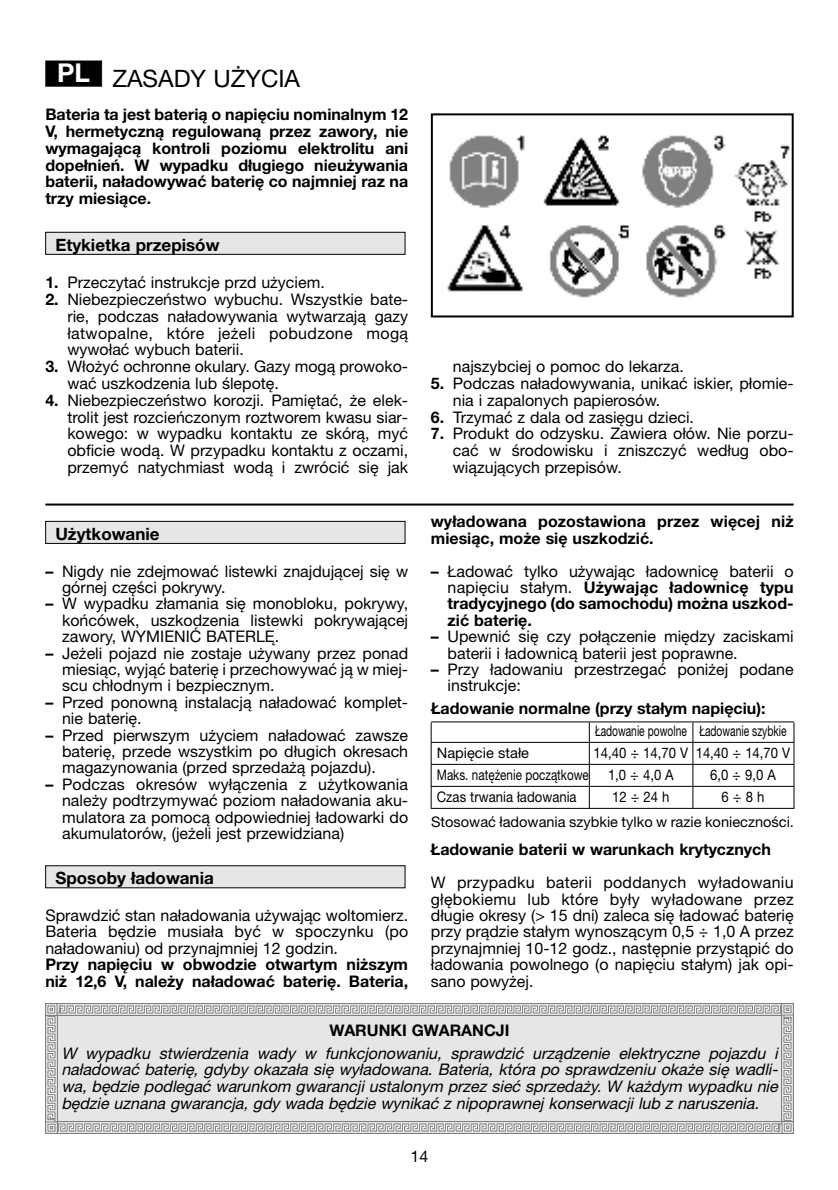
<style>
.page{position:relative;width:838px;height:1190px;background:#fff}
.page>*{position:absolute;margin:0;border:0;box-sizing:border-box;transform-origin:0 0}
.t1{font:700 26px "Helvetica Neue";color:#fff}
.t2{font:24px "Helvetica Neue East A";color:#000}
.t3{font:700 17px "Helvetica Neue East A";color:#000}
.t4{font:16px/16.4px "Helvetica Neue East A";color:#000;text-align:justify}
.t5{font:700 16px/16.8px "Helvetica Neue East A";color:#000;text-align:justify}
.t6{font:italic 16px/16.8px "Helvetica Neue East A";color:#000;text-align:justify}
.t7{font:16px "Helvetica Neue";color:#000}
.t8{font:14.6px/24.4px "Helvetica Neue East A";color:#000;scale:.9 1}
.t9{font:14.6px "Helvetica Neue East A";color:#000;scale:.7 1}
.t10{font:14.6px "Helvetica Neue East A";color:#000;scale:.8 1}
.t11{font:14.6px "Helvetica Neue East A";color:#000}
.s1{font-weight:700}
.s2{font-weight:400}
</style>
<div class="page">
<div style="left:46px;top:233px;width:359px;height:21px;background:#e6e6e6"></div>
<div style="left:45px;top:232px;width:360px;height:23px;border:1px solid #000"></div>
<div style="left:46px;top:61px;width:55px;height:25px;background:#000"></div>
<div style="left:45px;top:61px;width:57px;height:26px;border:1px solid #000"></div>
<div style="left:46px;top:866px;width:359px;height:22px;background:#e6e6e6"></div>
<div style="left:46px;top:522px;width:359px;height:21px;background:#e6e6e6"></div>
<div style="left:45px;top:521px;width:360px;height:23px;border:1px solid #000"></div>
<div style="left:57px;top:1015px;width:725px;height:107px;background:#e6e6e6"></div>
<img style="left:45px;top:1004px;width:737px;height:12px">
<img style="left:782px;top:1004px;width:12px;height:118px">
<img style="left:57px;top:1122px;width:737px;height:12px">
<img style="left:45px;top:1016px;width:12px;height:118px">
<hr style="left:45px;top:504px;width:749px;height:2px;background:#000">
<hr style="left:431px;top:722px;width:363px;height:1px;background:#000">
<hr style="left:431px;top:742px;width:363px;height:1px;background:#000">
<hr style="left:431px;top:764px;width:363px;height:1px;background:#000">
<hr style="left:431px;top:786px;width:363px;height:1px;background:#000">
<hr style="left:431px;top:808px;width:363px;height:1px;background:#000">
<hr style="left:431px;top:722px;width:1px;height:87px;background:#000">
<hr style="left:794px;top:723px;width:1px;height:86px;background:#000">
<hr style="left:693px;top:723px;width:1px;height:86px;background:#000">
<hr style="left:589px;top:722px;width:1px;height:87px;background:#000">
<img style="left:447px;top:135px;width:343px;height:163px">
<div style="left:431px;top:113px;width:363px;height:204px;border:2px solid #000"></div>
<h1 class="t1" style="left:57px;top:62px;width:34px">PL</h1>
<h2 class="t2" style="left:112px;top:65px;width:189px">ZASADY UŻYCIA</h2>
<p class="t5" style="left:45px;top:107px;width:364px">Bateria ta jest baterią o napięciu nominalnym 12<br>V, hermetyczną regulowaną przez zawory, nie wymagającą kontroli poziomu elektrolitu ani dopełnień. W wypadku długiego nieużywania baterii, naładowywać baterię co najmniej raz na trzy miesiące.</p>
<p class="t3" style="left:55px;top:235px;width:166px">Etykietka przepisów</p>
<p class="t4" style="left:45px;top:275px;width:281px"><span class="s1">1.</span> Przeczytać instrukcje przd użyciem.</p>
<p class="t4" style="left:67px;top:292px;width:342px;text-indent:-22px"><span class="s1">2.</span> Niebezpieczeństwo wybuchu. Wszystkie bate&shy;rie, podczas naładowywania wytwarzają gazy łatwopalne, które jeżeli pobudzone mogą wywołać wybuch baterii.</p>
<p class="t4" style="left:67px;top:359px;width:342px;text-indent:-22px"><span class="s1">3.</span> Włożyć ochronne okulary. Gazy mogą prowoko&shy;wać uszkodzenia lub ślepotę.</p>
<p class="t4" style="left:67px;top:392px;width:342px;text-indent:-22px"><span class="s1">4.</span> Niebezpieczeństwo korozji. Pamiętać, że elek&shy;trolit jest rozcieńczonym roztworem kwasu siar&shy;kowego: w wypadku kontaktu ze skórą, myć obficie wodą. W przypadku kontaktu z oczami, przemyć natychmiast wodą i zwrócić się jak</p>
<p class="t4" style="left:453px;top:359px;width:233px">najszybciej o pomoc do lekarza.</p>
<p class="t4" style="left:453px;top:376px;width:342px;text-indent:-22px"><span class="s1">5.</span> Podczas naładowywania, unikać iskier, płomie&shy;nia i zapalonych papierosów.</p>
<p class="t4" style="left:431px;top:409px;width:265px"><span class="s1">6.</span> Trzymać z dala od zasięgu dzieci.</p>
<p class="t4" style="left:453px;top:426px;width:342px;text-indent:-22px"><span class="s1">7.</span> Produkt do odzysku. Zawiera ołów. Nie porzu&shy;cać w środowisku i zniszczyć według obo&shy;wiązujących przepisów.</p>
<p class="t3" style="left:55px;top:524px;width:106px">Użytkowanie</p>
<p class="t5" style="left:431px;top:514px;width:364px">wyładowana pozostawiona przez więcej niż miesiąc, może się uszkodzić.</p>
<p class="t5" style="left:448px;top:563px;width:348px;text-indent:-17px">– <span class="s2">Ładować tylko używając ładownicę baterii o napięciu stałym.</span> Używając ładownicę typu tradycyjnego (do samochodu) można uszkod&shy;zić baterię.</p>
<p class="t4" style="left:448px;top:629px;width:348px;text-indent:-17px"><span class="s1">–</span> Upewnić się czy połączenie między zaciskami baterii i ładownicą baterii jest poprawne.</p>
<p class="t4" style="left:448px;top:662px;width:348px;text-indent:-17px"><span class="s1">–</span> Przy ładowaniu przestrzegać poniżej podane instrukcje:</p>
<p class="t4" style="left:62px;top:563px;width:348px;text-indent:-17px"><span class="s1">–</span> Nigdy nie zdejmować listewki znajdującej się w górnej części pokrywy.</p>
<p class="t4" style="left:62px;top:596px;width:348px;text-indent:-17px"><span class="s1">–</span> W wypadku złamania się monobloku, pokrywy, końcówek, uszkodzenia listewki pokrywającej zawory, WYMIENIĆ BATERLE˛.</p>
<p class="t4" style="left:62px;top:645px;width:348px;text-indent:-17px"><span class="s1">–</span> Jeżeli pojazd nie zostaje używany przez ponad miesiąc, wyjąć baterię i przechowywać ją w miej&shy;scu chłodnym i bezpiecznym.</p>
<p class="t4" style="left:62px;top:694px;width:348px;text-indent:-17px"><span class="s1">–</span> Przed ponowną instalacją naładować komplet&shy;nie baterię.</p>
<p class="t4" style="left:62px;top:727px;width:348px;text-indent:-17px"><span class="s1">–</span> Przed pierwszym użyciem naładować zawsze baterię, przede wszystkim po długich okresach magazynowania (przed sprzedażą pojazdu).</p>
<p class="t4" style="left:62px;top:776px;width:348px;text-indent:-17px"><span class="s1">–</span> Podczas okresów wyłączenia z użytkowania należy podtrzymywać poziom naładowania aku&shy;mulatora za pomocą odpowiedniej ładowarki do akumulatorów, (jeżeli jest przewidziana)</p>
<p class="t5" style="left:431px;top:701px;width:336px">Ładowanie normalne (przy stałym napięciu):</p>
<p class="t9" style="left:595px;top:723px;width:275px">Ładowanie powolne Ładowanie szybkie</p>
<p class="t11" style="left:437px;top:745px;width:94px">Napięcie stałe</p>
<p class="t8" style="left:594px;top:742px;width:220px">14,40 ÷ 14,70 V 14,40 ÷ 14,70 V</p>
<p class="t10" style="left:437px;top:767px;width:192px">Maks. natężenie początkowe</p>
<p class="t8" style="left:608px;top:764px;width:75px">1,0 ÷ 4,0 A</p>
<p class="t8" style="left:710px;top:764px;width:75px">6,0 ÷ 9,0 A</p>
<p class="t8" style="left:437px;top:786px;width:157px">Czas trwania ładowania</p>
<p class="t8" style="left:612px;top:786px;width:65px">12 ÷ 24 h</p>
<p class="t8" style="left:431px;top:786px;width:405px;text-indent:290px">6 ÷ 8 h<br>Stosować ładowania szybkie tylko w razie konieczności.</p>
<p class="t5" style="left:431px;top:842px;width:342px">Ładowanie baterii w warunkach krytycznych</p>
<p class="t4" style="left:431px;top:875px;width:364px">W przypadku baterii poddanych wyładowaniu głębokiemu lub które były wyładowane przez długie okresy (&gt; 15 dni) zaleca się ładować baterię przy prądzie stałym wynoszącym 0,5 ÷ 1,0 A przez przynajmniej 10-12 godz., następnie przystąpić do ładowania powolnego (o napięciu stałym) jak opi&shy;sano powyżej.</p>
<p class="t5" style="left:330px;top:1023px;width:181px">WARUNKI GWARANCJI</p>
<p class="t6" style="left:61px;top:1045px;width:718px">W wypadku stwierdzenia wady w funkcjonowaniu, sprawdzić urządzenie elektryczne pojazdu i naładować baterię, gdyby okazała się wyładowana. Bateria, która po sprawdzeniu okaże się wadli&shy;wa, będzie podlegać warunkom gwarancji ustalonym przez sieć sprzedaży. W każdym wypadku nie będzie uznana gwarancja, gdy wada będzie wynikać z nipoprawnej konserwacji lub z naruszenia.</p>
<p class="t3" style="left:55px;top:869px;width:160px">Sposoby ładowania</p>
<p class="t4" style="left:45px;top:908px;width:364px">Sprawdzić stan naładowania używając woltomierz.<br>Bateria będzie musiała być w spoczynku (po naładowaniu) od przynajmniej 12 godzin.</p>
<p class="t5" style="left:45px;top:957px;width:364px">Przy napięciu w obwodzie otwartym niższym niż 12,6 V, należy naładować baterię. Bateria,</p>
<p class="t7" style="left:411px;top:1150px;width:19px">14</p>
</div>
